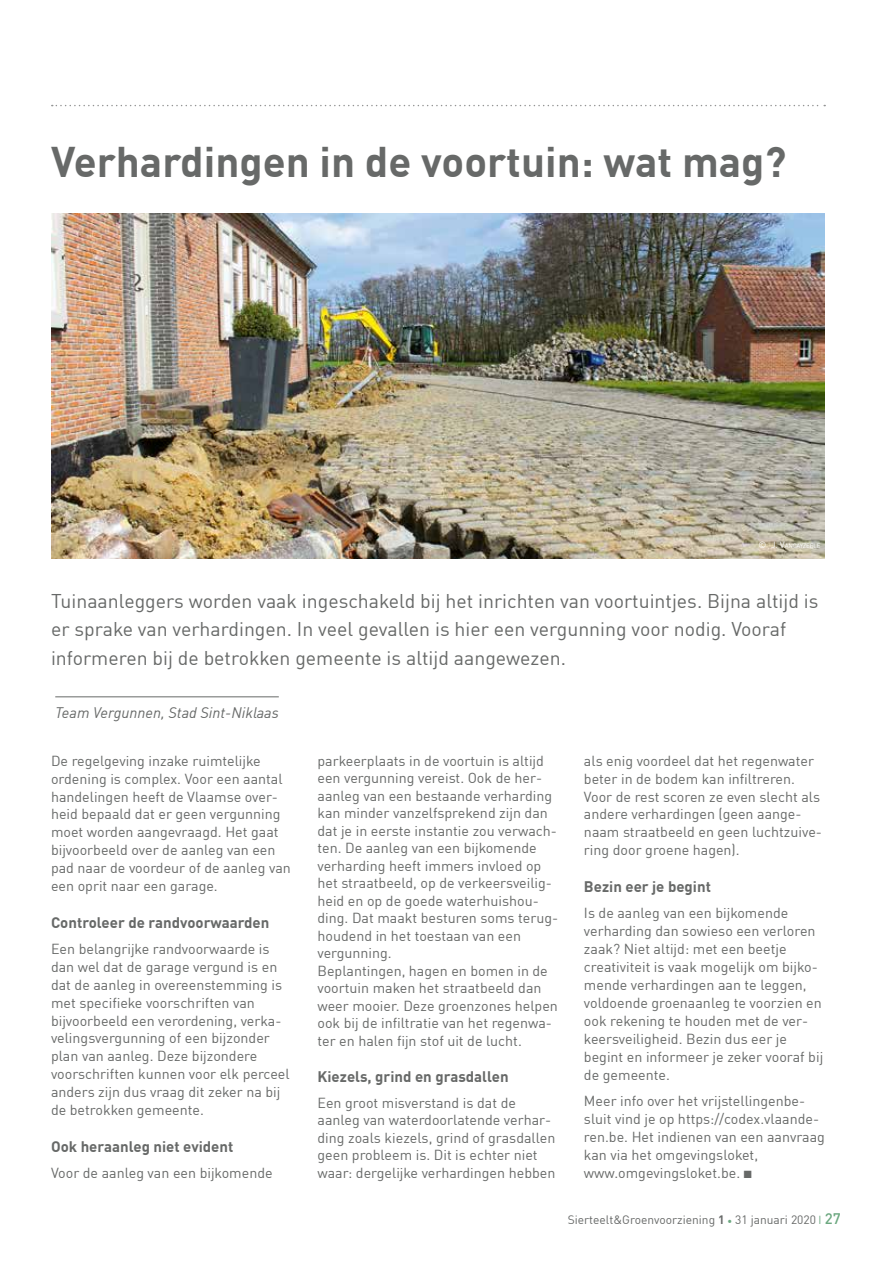
<style>
.page{position:relative;width:893px;height:1263px;background:#fff}
.page>*{position:absolute;margin:0;border:0;box-sizing:border-box;transform-origin:0 0}
.t1{font:700 42px "DIN Offc Pro";color:#676968}
.t2{font:19.5px/28.5px "DIN Offc Pro";color:#676968}
.t3{font:700 15px "DIN Offc Pro";color:#676968}
.t4{font:italic 15px "DIN Offc Pro";color:#676968}
.t5{font:14.25px/17.5px "DIN Offc Pro";color:#676968}
.t6{font:12px "DIN Offc Pro";color:#676968}
.t7{font:6.3px "DIN Offc Pro";letter-spacing:-.03em;color:#fff}
.s1{font-size:9px}
.s2{font-weight:700}
.s3{font-family:"Minion Pro";color:#6ca880}
.s4{font-weight:500;font-size:15px;color:#6ca880}
</style>
<div class="page">
<svg style="left:52px;top:105px;width:773px;height:1px"></svg>
<hr style="left:55px;top:696px;width:224px;height:1px;background:#676968">
<img style="left:51px;top:214px;width:774px;height:345px">
<h1 class="t1" style="left:51px;top:126px;width:737px">Verhardingen in de voortuin: wat mag?</h1>
<p class="t7" style="left:758px;top:541px;width:64px"><span class="s1">© J. V</span>ANCAYZEELE</p>
<p class="t2" style="left:51px;top:584px;width:769px">Tuinaanleggers worden vaak ingeschakeld bij het inrichten van voortuintjes. Bijna altijd is er sprake van verhardingen. In veel gevallen is hier een vergunning voor nodig. Vooraf informeren bij de betrokken gemeente is altijd aangewezen.</p>
<p class="t4" style="left:55px;top:701px;width:225px">Team Vergunnen, Stad Sint-Niklaas</p>
<p class="t5" style="left:317px;top:750px;width:242px">parkeerplaats in de voortuin is altijd een vergunning vereist. Ook de her&shy;aanleg van een bestaande verharding kan minder vanzelfsprekend zijn dan dat je in eerste instantie zou verwach&shy;ten. De aanleg van een bijkomende verharding heeft immers invloed op het straatbeeld, op de verkeersveilig&shy;heid en op de goede waterhuishou&shy;ding. Dat maakt besturen soms terug&shy;houdend in het toestaan van een vergunning.<br>Beplantingen, hagen en bomen in de voortuin maken het straatbeeld dan weer mooier. Deze groenzones helpen ook bij de infiltratie van het regenwa&shy;ter en halen fijn stof uit de lucht.</p>
<p class="t3" style="left:317px;top:1064px;width:193px">Kiezels, grind en grasdallen</p>
<p class="t5" style="left:317px;top:1092px;width:239px">Een groot misverstand is dat de aanleg van waterdoorlatende verhar&shy;ding zoals kiezels, grind of grasdallen geen probleem is. Dit is echter niet waar: dergelijke verhardingen hebben</p>
<p class="t5" style="left:584px;top:750px;width:239px;line-height:18px">als enig voordeel dat het regenwater beter in de bodem kan infiltreren.<br>Voor de rest scoren ze even slecht als andere verhardingen (geen aange&shy;naam straatbeeld en geen luchtzuive&shy;ring door groene hagen).</p>
<p class="t3" style="left:584px;top:874px;width:128px">Bezin eer je begint</p>
<p class="t5" style="left:584px;top:903px;width:241px;line-height:18px">Is de aanleg van een bijkomende verharding dan sowieso een verloren zaak? Niet altijd: met een beetje creativiteit is vaak mogelijk om bijko&shy;mende verhardingen aan te leggen, voldoende groenaanleg te voorzien en ook rekening te houden met de ver&shy;keersveiligheid. Bezin dus eer je begint en informeer je zeker vooraf bij de gemeente.</p>
<p class="t5" style="left:584px;top:1090px;width:242px;line-height:18px">Meer info over het vrijstellingenbe&shy;sluit vind je op https://codex.vlaande&shy;ren.be. Het indienen van een aanvraag kan via het omgevingsloket, www.omgevingsloket.be. ■</p>
<p class="t5" style="left:51px;top:750px;width:241px">De regelgeving inzake ruimtelijke ordening is complex. Voor een aantal handelingen heeft de Vlaamse over&shy;heid bepaald dat er geen vergunning moet worden aangevraagd. Het gaat bijvoorbeeld over de aanleg van een pad naar de voordeur of de aanleg van een oprit naar een garage.</p>
<p class="t3" style="left:51px;top:909px;width:220px">Controleer de randvoorwaarden</p>
<p class="t5" style="left:51px;top:938px;width:240px">Een belangrijke randvoorwaarde is dan wel dat de garage vergund is en dat de aanleg in overeenstemming is met specifieke voorschriften van bijvoorbeeld een verordening, verka&shy;velingsvergunning of een bijzonder plan van aanleg. Deze bijzondere voorschriften kunnen voor elk perceel anders zijn dus vraag dit zeker na bij de betrokken gemeente.</p>
<p class="t3" style="left:51px;top:1133px;width:184px">Ook heraanleg niet evident</p>
<p class="t5" style="left:51px;top:1162px;width:223px">Voor de aanleg van een bijkomende</p>
<p class="t6" style="left:568px;top:1210px;width:275px">Sierteelt&amp;Groenvoorziening <span class="s2">1</span> <span class="s3">•</span> 31 januari 2020 <span class="s4">27</span></p>
</div>
